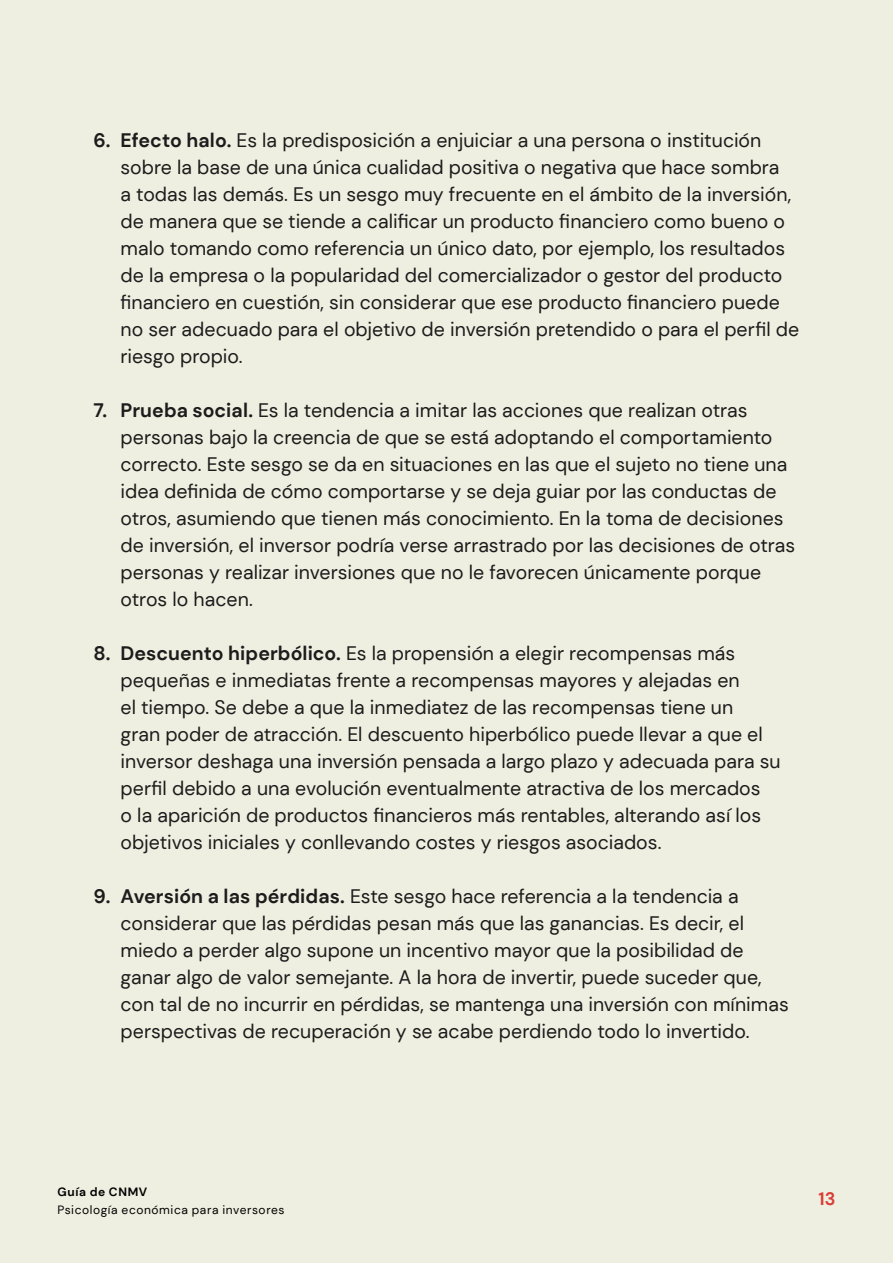
<style>
.page{position:relative;width:893px;height:1263px;background:#efefe1}
.page>*{position:absolute;margin:0;border:0;box-sizing:border-box;transform-origin:0 0}
.t1{font:19.5px/27px "DM Sans";color:#1c1c1c}
.t2{font:700 18px "DM Sans";color:#d83e36}
.t3{font:12px "DM Sans";letter-spacing:.045em;color:#000}
.t4{font:700 12px "DM Sans";letter-spacing:.055em;color:#000}
.s1{font-weight:700}
</style>
<div class="page">
<p class="t1" style="left:121px;top:127px;width:680px;text-indent:-27px"><span class="s1">6. Efecto halo.</span> Es la predisposición a enjuiciar a una persona o institución sobre la base de una única cualidad positiva o negativa que hace sombra<br>a todas las demás. Es un sesgo muy frecuente en el ámbito de la inversión, de manera que se tiende a calificar un producto financiero como bueno o malo tomando como referencia un único dato, por ejemplo, los resultados de la empresa o la popularidad del comercializador o gestor del producto financiero en cuestión, sin considerar que ese producto financiero puede no ser adecuado para el objetivo de inversión pretendido o para el perfil de riesgo propio.</p>
<p class="t1" style="left:121px;top:397px;width:676px;text-indent:-27px"><span class="s1">7. Prueba social.</span> Es la tendencia a imitar las acciones que realizan otras personas bajo la creencia de que se está adoptando el comportamiento correcto. Este sesgo se da en situaciones en las que el sujeto no tiene una idea definida de cómo comportarse y se deja guiar por las conductas de otros, asumiendo que tienen más conocimiento. En la toma de decisiones de inversión, el inversor podría verse arrastrado por las decisiones de otras personas y realizar inversiones que no le favorecen únicamente porque otros lo hacen.</p>
<p class="t1" style="left:121px;top:640px;width:662px;text-indent:-27px"><span class="s1">8. Descuento hiperbólico.</span> Es la propensión a elegir recompensas más pequeñas e inmediatas frente a recompensas mayores y alejadas en<br>el tiempo. Se debe a que la inmediatez de las recompensas tiene un<br>gran poder de atracción. El descuento hiperbólico puede llevar a que el inversor deshaga una inversión pensada a largo plazo y adecuada para su perfil debido a una evolución eventualmente atractiva de los mercados<br>o la aparición de productos financieros más rentables, alterando así los objetivos iniciales y conllevando costes y riesgos asociados.</p>
<p class="t1" style="left:121px;top:883px;width:670px;text-indent:-27px"><span class="s1">9. Aversión a las pérdidas.</span> Este sesgo hace referencia a la tendencia a considerar que las pérdidas pesan más que las ganancias. Es decir, el miedo a perder algo supone un incentivo mayor que la posibilidad de ganar algo de valor semejante. A la hora de invertir, puede suceder que, con tal de no incurrir en pérdidas, se mantenga una inversión con mínimas perspectivas de recuperación y se acabe perdiendo todo lo invertido.</p>
<p class="t4" style="left:57px;top:1184px;width:91px">Guía de CNMV</p>
<p class="t3" style="left:57px;top:1202px;width:229px">Psicología económica para inversores</p>
<p class="t2" style="left:819px;top:1188px;width:18px">13</p>
</div>
